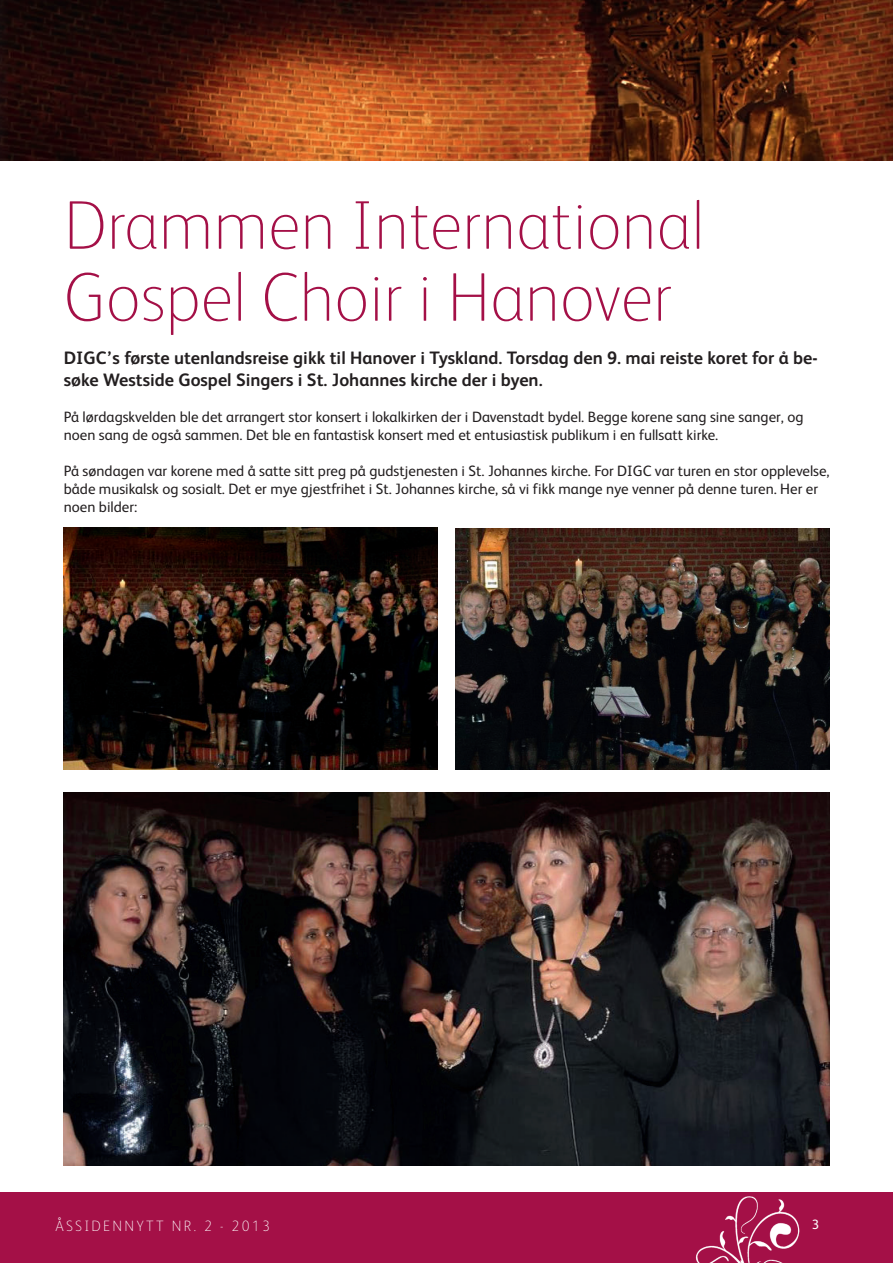
<style>
.page{position:relative;width:893px;height:1263px;background:#fff}
.page>*{position:absolute;margin:0;border:0;box-sizing:border-box;transform-origin:0 0}
.t1{font:100 69px/72px "FS Albert";color:#a41047}
.t2{font:700 18px/21.6px "FS Albert";color:#231f20}
.t3{font:15px/18px "FS Albert";color:#231f20}
.t4{font:100 15px "FS Albert";letter-spacing:.15em;color:#fff}
.t5{font:13.5px "FS Albert";color:#fff}
</style>
<div class="page">
<div style="left:0;top:0;width:893px;height:162px;background:#231f20;opacity:.3"></div>
<div style="left:0;top:1192px;width:893px;height:71px;background:#a41047"></div>
<img style="left:695px;top:1196px;width:105px;height:67px">
<img style="left:455px;top:529px;width:374px;height:241px">
<img style="left:64px;top:527px;width:374px;height:243px">
<img style="left:64px;top:792px;width:765px;height:373px">
<h1 class="t1" style="left:64px;top:189px;width:642px">Drammen International<br>Gospel Choir i Hanover</h1>
<p class="t2" style="left:64px;top:347px;width:755px">DIGC’s første utenlandsreise gikk til Hanover i Tyskland. Torsdag den 9. mai reiste koret for å be&shy;søke Westside Gospel Singers i St. Johannes kirche der i byen.</p>
<p class="t3" style="left:64px;top:407px;width:741px">På lørdagskvelden ble det arrangert stor konsert i lokalkirken der i Davenstadt bydel. Begge korene sang sine sanger, og noen sang de også sammen. Det ble en fantastisk konsert med et entusiastisk publikum i en fullsatt kirke.</p>
<p class="t3" style="left:64px;top:461px;width:767px">På søndagen var korene med å satte sitt preg på gudstjenesten i St. Johannes kirche. For DIGC var turen en stor opplevelse, både musikalsk og sosialt. Det er mye gjestfrihet i St. Johannes kirche, så vi fikk mange nye venner på denne turen. Her er noen bilder:</p>
<p class="t4" style="left:56px;top:1217px;width:216px">ÅssidenNytt nr. 2 - 2013</p>
<p class="t5" style="left:812px;top:1216px;width:9px">3</p>
</div>
